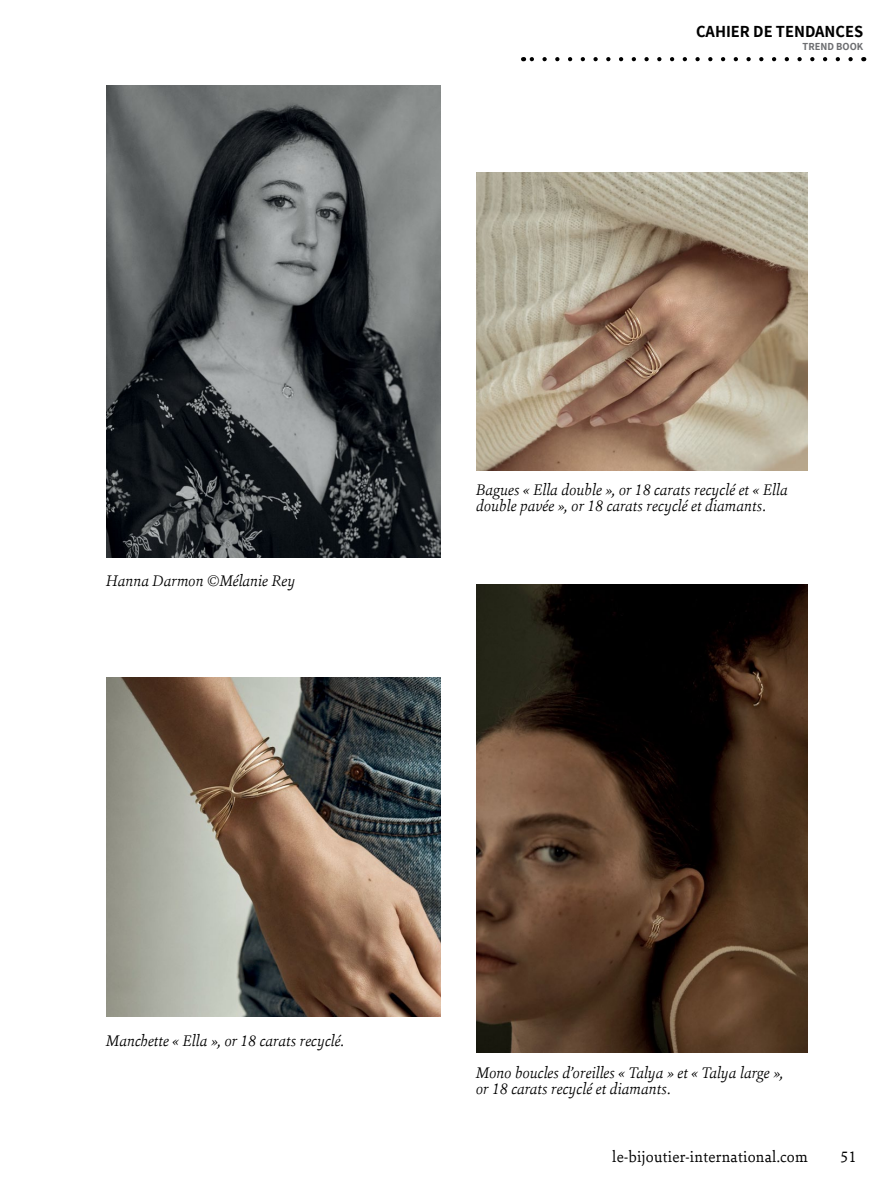
<style>
.page{position:relative;width:893px;height:1191px;background:#fff}
.page>*{position:absolute;margin:0;border:0;box-sizing:border-box;transform-origin:0 0}
.t1{font:italic 300 16.5px/16.5px "Sina Nova W01";color:#000}
.t2{font:16.5px "Sina Nova W01";letter-spacing:.015em;color:#000}
.t3{font:700 16.5px "Assistant";color:#000}
.t4{font:700 10.5px "Assistant";color:#6d6e71}
</style>
<div class="page">
<svg style="left:523px;top:57px;width:328px;height:4px"></svg>
<img style="left:106px;top:85px;width:334px;height:472px">
<img style="left:476px;top:172px;width:332px;height:298px">
<img style="left:476px;top:585px;width:332px;height:467px">
<img style="left:106px;top:677px;width:334px;height:339px">
<p class="t1" style="left:106px;top:573px;width:191px">Hanna Darmon ©Mélanie Rey</p>
<p class="t3" style="left:696px;top:21px;width:169px">CAHIER DE TENDANCES</p>
<p class="t4" style="left:803px;top:39px;width:62px">TREND BOOK</p>
<p class="t1" style="left:476px;top:481px;width:313px">Bagues « Ella double », or 18 carats recyclé et « Ella double pavée », or 18 carats recyclé et diamants.</p>
<p class="t1" style="left:106px;top:1032px;width:239px">Manchette « Ella », or 18 carats recyclé.</p>
<p class="t1" style="left:476px;top:1064px;width:309px">Mono boucles d’oreilles « Talya » et « Talya large », or 18 carats recyclé et diamants.</p>
<p class="t2" style="left:612px;top:1148px;width:197px">le-bijoutier-international.com</p>
<p class="t2" style="left:840px;top:1148px;width:18px">51</p>
</div>
